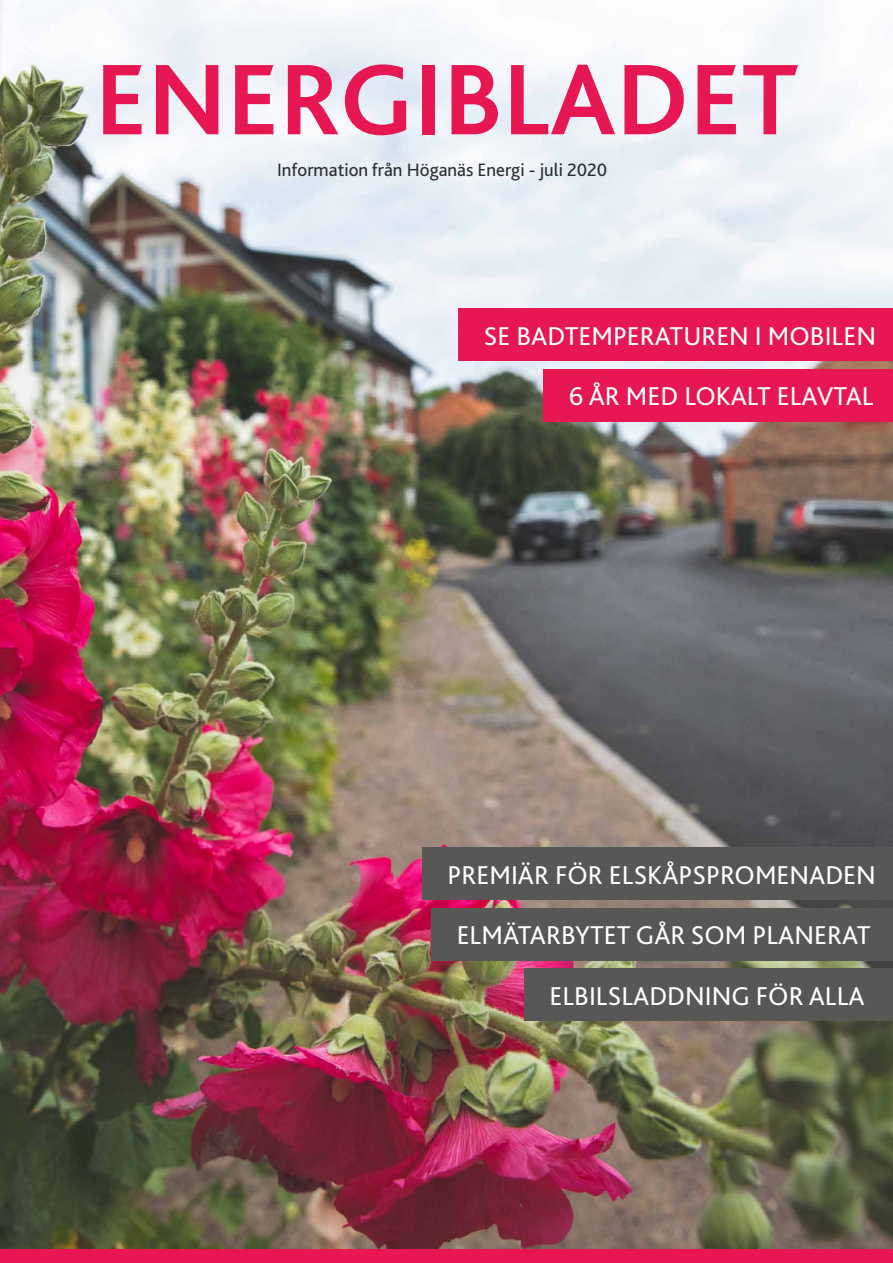
<style>
.page{position:relative;width:893px;height:1263px;background:#fff}
.page>*{position:absolute;margin:0;border:0;box-sizing:border-box;transform-origin:0 0}
.t1{font:700 105px "Bliss 2";color:#e61753}
.t2{font:27px "Bliss 2";color:#fff}
.t3{font:18.75px "Bliss 2";color:#2b2c2e}
</style>
<div class="page">
<div style="left:0;top:1249px;width:893px;height:14px;background:#e61753"></div>
<img style="left:0;top:0;width:893px;height:1249px">
<div style="left:524px;top:968px;width:369px;height:53px;background:#575756"></div>
<div style="left:422px;top:847px;width:471px;height:53px;background:#575756"></div>
<div style="left:458px;top:308px;width:435px;height:53px;background:#e61753"></div>
<div style="left:543px;top:369px;width:350px;height:52px;background:#e61753"></div>
<div style="left:431px;top:908px;width:462px;height:52px;background:#575756"></div>
<h1 class="t1" style="left:95px;top:34px;width:705px">ENERGIBLADET</h1>
<p class="t3" style="left:277px;top:158px;width:332px">Information från Höganäs Energi - juli 2020</p>
<p class="t2" style="left:484px;top:319px;width:394px">SE BADTEMPERATUREN I MOBILEN</p>
<p class="t2" style="left:569px;top:380px;width:306px">6 ÅR MED LOKALT ELAVTAL</p>
<p class="t2" style="left:448px;top:858px;width:430px">PREMIÄR FÖR ELSKÅPSPROMENADEN</p>
<p class="t2" style="left:457px;top:918px;width:415px">ELMÄTARBYTET GÅR SOM PLANERAT</p>
<p class="t2" style="left:550px;top:979px;width:317px">ELBILSLADDNING FÖR ALLA</p>
</div>
